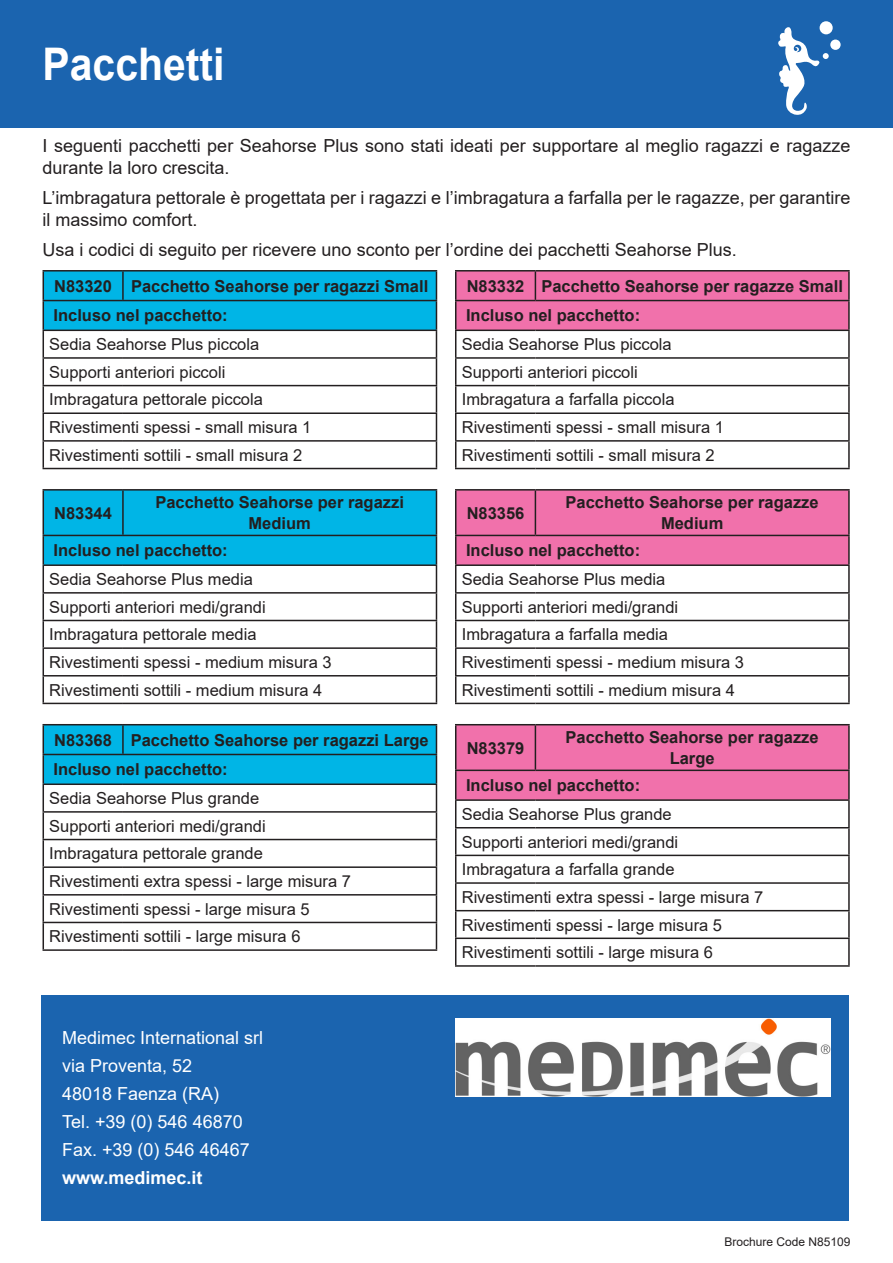
<style>
.page{position:relative;width:893px;height:1263px;background:#fff}
.page>*{position:absolute;margin:0;border:0;box-sizing:border-box;transform-origin:0 0}
.t1{font:700 45px "Arial";color:#fff;scale:.91 1}
.t2{font:18px/21.6px "Arial";color:#231f20}
.t3{font:18px "Arial";color:#fff}
.t4{font:700 18px "Arial";color:#fff}
.t5{font:16.5px "Arial";color:#231f20}
.t6{font:700 16.5px/21.6px "Arial";color:#231f20;text-align:center}
.t7{font:12px "Arial";color:#231f20}
</style>
<div class="page">
<div style="left:0;top:0;width:893px;height:128px;background:#1b64af"></div>
<div style="left:41px;top:995px;width:808px;height:225px;background:#1b64af"></div>
<img style="left:455px;top:1018px;width:375px;height:78px">
<hr style="left:43px;top:270px;width:80px;height:2px;background:#231f20">
<hr style="left:123px;top:270px;width:314px;height:2px;background:#231f20">
<svg style="left:43px;top:271px;width:394px;height:197px"></svg>
<hr style="left:43px;top:468px;width:80px;height:1px;background:#231f20">
<hr style="left:123px;top:468px;width:314px;height:1px;background:#231f20">
<hr style="left:43px;top:489px;width:80px;height:2px;background:#231f20">
<hr style="left:123px;top:489px;width:314px;height:2px;background:#231f20">
<svg style="left:43px;top:490px;width:394px;height:213px"></svg>
<hr style="left:43px;top:703px;width:80px;height:1px;background:#231f20">
<hr style="left:123px;top:703px;width:314px;height:1px;background:#231f20">
<hr style="left:43px;top:724px;width:80px;height:1px;background:#231f20">
<hr style="left:123px;top:724px;width:314px;height:1px;background:#231f20">
<svg style="left:43px;top:725px;width:394px;height:224px"></svg>
<hr style="left:43px;top:949px;width:80px;height:2px;background:#231f20">
<hr style="left:123px;top:949px;width:314px;height:2px;background:#231f20">
<hr style="left:122px;top:725px;width:2px;height:29px;background:#231f20">
<hr style="left:455px;top:270px;width:80px;height:2px;background:#231f20">
<hr style="left:535px;top:270px;width:315px;height:2px;background:#231f20">
<hr style="left:848px;top:271px;width:2px;height:29px;background:#231f20">
<hr style="left:535px;top:300px;width:315px;height:1px;background:#231f20">
<hr style="left:848px;top:301px;width:2px;height:29px;background:#231f20">
<hr style="left:535px;top:330px;width:315px;height:1px;background:#231f20">
<hr style="left:848px;top:331px;width:2px;height:26px;background:#231f20">
<hr style="left:535px;top:357px;width:315px;height:2px;background:#231f20">
<hr style="left:848px;top:359px;width:2px;height:26px;background:#231f20">
<hr style="left:535px;top:385px;width:315px;height:1px;background:#231f20">
<hr style="left:848px;top:386px;width:2px;height:26px;background:#231f20">
<hr style="left:535px;top:412px;width:315px;height:2px;background:#231f20">
<hr style="left:848px;top:414px;width:2px;height:26px;background:#231f20">
<svg style="left:455px;top:271px;width:394px;height:197px"></svg>
<hr style="left:535px;top:440px;width:315px;height:2px;background:#231f20">
<hr style="left:848px;top:442px;width:2px;height:26px;background:#231f20">
<hr style="left:455px;top:468px;width:80px;height:1px;background:#231f20">
<hr style="left:535px;top:468px;width:315px;height:1px;background:#231f20">
<hr style="left:455px;top:489px;width:80px;height:2px;background:#231f20">
<hr style="left:535px;top:489px;width:315px;height:2px;background:#231f20">
<hr style="left:848px;top:491px;width:2px;height:44px;background:#231f20">
<hr style="left:535px;top:535px;width:315px;height:1px;background:#231f20">
<hr style="left:848px;top:536px;width:2px;height:28px;background:#231f20">
<hr style="left:535px;top:564px;width:315px;height:2px;background:#231f20">
<hr style="left:848px;top:566px;width:2px;height:26px;background:#231f20">
<hr style="left:535px;top:592px;width:315px;height:2px;background:#231f20">
<hr style="left:848px;top:594px;width:2px;height:26px;background:#231f20">
<hr style="left:535px;top:620px;width:315px;height:1px;background:#231f20">
<hr style="left:848px;top:621px;width:2px;height:26px;background:#231f20">
<hr style="left:535px;top:647px;width:315px;height:2px;background:#231f20">
<hr style="left:848px;top:649px;width:2px;height:26px;background:#231f20">
<svg style="left:455px;top:490px;width:394px;height:213px"></svg>
<hr style="left:535px;top:675px;width:315px;height:1px;background:#231f20">
<hr style="left:848px;top:676px;width:2px;height:27px;background:#231f20">
<hr style="left:455px;top:703px;width:80px;height:1px;background:#231f20">
<hr style="left:535px;top:703px;width:315px;height:1px;background:#231f20">
<hr style="left:455px;top:724px;width:80px;height:1px;background:#231f20">
<hr style="left:535px;top:724px;width:315px;height:1px;background:#231f20">
<hr style="left:848px;top:725px;width:2px;height:44px;background:#231f20">
<hr style="left:535px;top:769px;width:315px;height:2px;background:#231f20">
<hr style="left:848px;top:771px;width:2px;height:28px;background:#231f20">
<hr style="left:535px;top:799px;width:315px;height:2px;background:#231f20">
<hr style="left:848px;top:801px;width:2px;height:26px;background:#231f20">
<hr style="left:535px;top:827px;width:315px;height:1px;background:#231f20">
<hr style="left:848px;top:828px;width:2px;height:27px;background:#231f20">
<hr style="left:535px;top:855px;width:315px;height:1px;background:#231f20">
<hr style="left:848px;top:856px;width:2px;height:26px;background:#231f20">
<hr style="left:535px;top:882px;width:315px;height:2px;background:#231f20">
<hr style="left:848px;top:884px;width:2px;height:26px;background:#231f20">
<hr style="left:535px;top:910px;width:315px;height:1px;background:#231f20">
<hr style="left:848px;top:911px;width:2px;height:26px;background:#231f20">
<svg style="left:455px;top:725px;width:394px;height:240px"></svg>
<hr style="left:535px;top:937px;width:315px;height:2px;background:#231f20">
<hr style="left:848px;top:939px;width:2px;height:26px;background:#231f20">
<hr style="left:455px;top:965px;width:80px;height:2px;background:#231f20">
<hr style="left:535px;top:965px;width:315px;height:2px;background:#231f20">
<div style="left:820px;top:21px;width:13px;height:13px;background:#fff;border-radius:50%"></div>
<div style="left:830px;top:40px;width:11px;height:10px;background:#fff;border-radius:50%"></div>
<svg style="left:778px;top:27px;width:51px;height:88px"></svg>
<p class="t1" style="left:43px;top:33px;width:202px">Pacchetti</p>
<p class="t2" style="left:43px;top:135px;width:809px">I seguenti pacchetti per Seahorse Plus sono stati ideati per supportare al meglio ragazzi e ragazze durante la loro crescita.</p>
<p class="t2" style="left:43px;top:187px;width:809px">L’imbragatura pettorale è progettata per i ragazzi e l’imbragatura a farfalla per le ragazze, per garantire il massimo comfort.</p>
<p class="t2" style="left:43px;top:238px;width:696px">Usa i codici di seguito per ricevere uno sconto per l’ordine dei pacchetti Seahorse Plus.</p>
<p class="t6" style="left:54px;top:275px;width:59px">N83320</p>
<p class="t6" style="left:131px;top:275px;width:299px">Pacchetto Seahorse per ragazzi Small</p>
<p class="t6" style="left:54px;top:305px;width:176px">Incluso nel pacchetto:</p>
<p class="t5" style="left:49px;top:333px;width:212px">Sedia Seahorse Plus piccola</p>
<p class="t5" style="left:49px;top:361px;width:178px">Supporti anteriori piccoli</p>
<p class="t5" style="left:49px;top:388px;width:215px">Imbragatura pettorale piccola</p>
<p class="t5" style="left:49px;top:416px;width:264px">Rivestimenti spessi - small misura 1</p>
<p class="t5" style="left:49px;top:443px;width:255px">Rivestimenti sottili - small misura 2</p>
<p class="t6" style="left:54px;top:502px;width:59px">N83344</p>
<p class="t6" style="left:155px;top:491px;width:250px">Pacchetto Seahorse per ragazzi<br>Medium</p>
<p class="t6" style="left:54px;top:540px;width:176px">Incluso nel pacchetto:</p>
<p class="t5" style="left:49px;top:568px;width:205px">Sedia Seahorse Plus media</p>
<p class="t5" style="left:49px;top:595px;width:218px">Supporti anteriori medi/grandi</p>
<p class="t5" style="left:49px;top:623px;width:209px">Imbragatura pettorale media</p>
<p class="t5" style="left:49px;top:651px;width:284px">Rivestimenti spessi - medium misura 3</p>
<p class="t5" style="left:49px;top:678px;width:275px">Rivestimenti sottili - medium misura 4</p>
<p class="t6" style="left:54px;top:729px;width:59px">N83368</p>
<p class="t6" style="left:131px;top:729px;width:300px">Pacchetto Seahorse per ragazzi Large</p>
<p class="t6" style="left:54px;top:759px;width:176px">Incluso nel pacchetto:</p>
<p class="t5" style="left:49px;top:787px;width:212px">Sedia Seahorse Plus grande</p>
<p class="t5" style="left:49px;top:814px;width:218px">Supporti anteriori medi/grandi</p>
<p class="t5" style="left:49px;top:842px;width:215px">Imbragatura pettorale grande</p>
<p class="t5" style="left:49px;top:870px;width:303px">Rivestimenti extra spessi - large misura 7</p>
<p class="t5" style="left:49px;top:897px;width:262px">Rivestimenti spessi - large misura 5</p>
<p class="t5" style="left:49px;top:925px;width:253px">Rivestimenti sottili - large misura 6</p>
<p class="t3" style="left:62px;top:1026px;width:203px">Medimec International srl</p>
<p class="t3" style="left:62px;top:1054px;width:132px">via Proventa, 52</p>
<p class="t3" style="left:62px;top:1081px;width:159px">48018 Faenza (RA)</p>
<p class="t3" style="left:62px;top:1109px;width:182px">Tel. +39 (0) 546 46870</p>
<p class="t3" style="left:62px;top:1137px;width:189px">Fax. +39 (0) 546 46467</p>
<p class="t4" style="left:62px;top:1165px;width:142px">www.medimec.it</p>
<p class="t6" style="left:467px;top:275px;width:59px">N83332</p>
<p class="t6" style="left:541px;top:275px;width:303px">Pacchetto Seahorse per ragazze Small</p>
<p class="t6" style="left:466px;top:305px;width:176px">Incluso nel pacchetto:</p>
<p class="t5" style="left:462px;top:333px;width:212px">Sedia Seahorse Plus piccola</p>
<p class="t5" style="left:462px;top:361px;width:178px">Supporti anteriori piccoli</p>
<p class="t5" style="left:462px;top:388px;width:214px">Imbragatura a farfalla piccola</p>
<p class="t5" style="left:462px;top:416px;width:264px">Rivestimenti spessi - small misura 1</p>
<p class="t5" style="left:462px;top:443px;width:255px">Rivestimenti sottili - small misura 2</p>
<p class="t6" style="left:467px;top:502px;width:59px">N83356</p>
<p class="t6" style="left:566px;top:491px;width:255px">Pacchetto Seahorse per ragazze<br>Medium</p>
<p class="t6" style="left:466px;top:540px;width:176px">Incluso nel pacchetto:</p>
<p class="t5" style="left:462px;top:568px;width:205px">Sedia Seahorse Plus media</p>
<p class="t5" style="left:462px;top:595px;width:218px">Supporti anteriori medi/grandi</p>
<p class="t5" style="left:462px;top:623px;width:208px">Imbragatura a farfalla media</p>
<p class="t5" style="left:462px;top:651px;width:284px">Rivestimenti spessi - medium misura 3</p>
<p class="t5" style="left:462px;top:678px;width:275px">Rivestimenti sottili - medium misura 4</p>
<p class="t6" style="left:467px;top:737px;width:59px">N83379</p>
<p class="t6" style="left:566px;top:726px;width:255px">Pacchetto Seahorse per ragazze<br>Large</p>
<p class="t6" style="left:466px;top:775px;width:176px">Incluso nel pacchetto:</p>
<p class="t5" style="left:462px;top:803px;width:212px">Sedia Seahorse Plus grande</p>
<p class="t5" style="left:462px;top:830px;width:218px">Supporti anteriori medi/grandi</p>
<p class="t5" style="left:462px;top:858px;width:214px">Imbragatura a farfalla grande</p>
<p class="t5" style="left:462px;top:886px;width:303px">Rivestimenti extra spessi - large misura 7</p>
<p class="t5" style="left:462px;top:913px;width:262px">Rivestimenti spessi - large misura 5</p>
<p class="t5" style="left:462px;top:941px;width:253px">Rivestimenti sottili - large misura 6</p>
<p class="t7" style="left:724px;top:1234px;width:128px">Brochure Code N85109</p>
</div>
